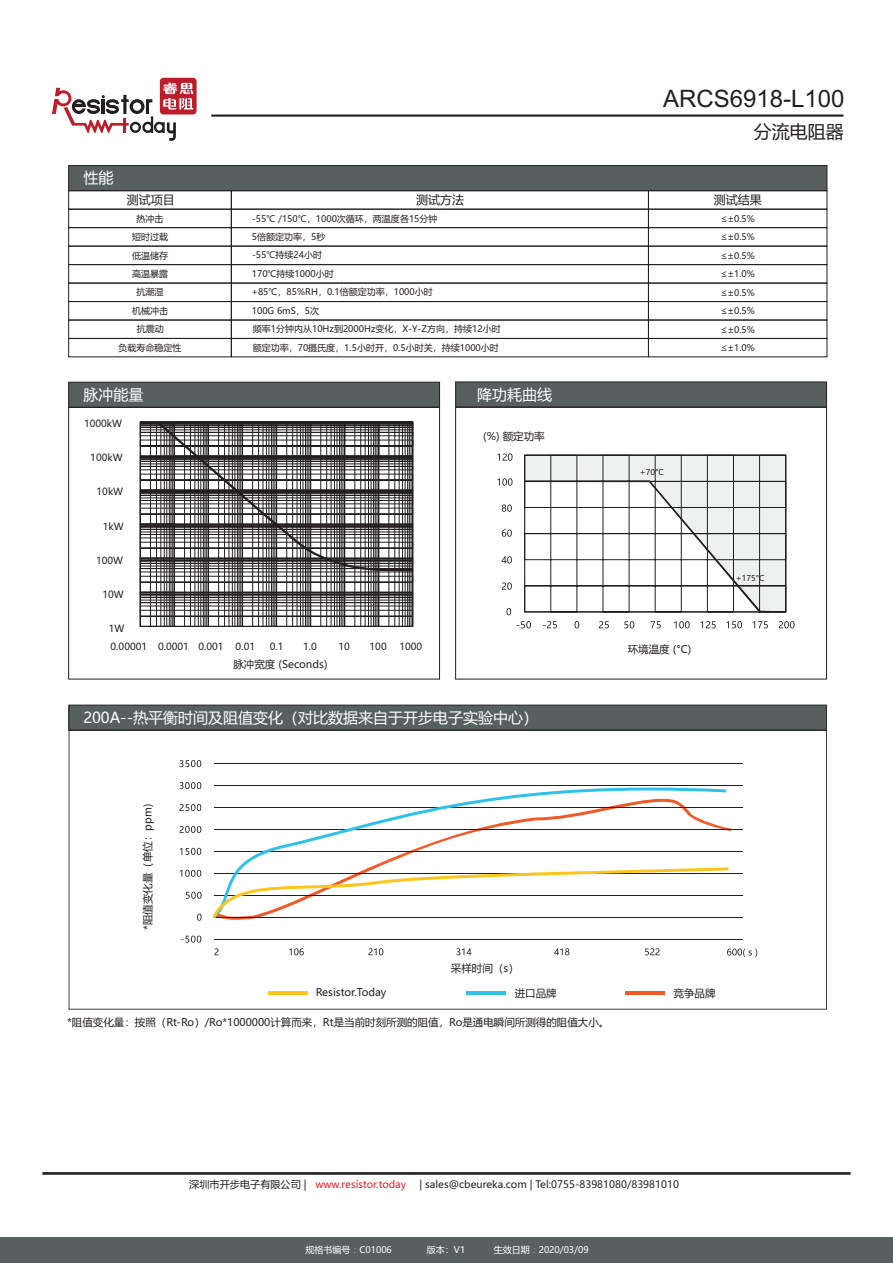
<style>
.page{position:relative;width:893px;height:1263px;background:#fff}
.page>*{position:absolute;margin:0;border:0;box-sizing:border-box;transform-origin:0 0}
.t1{font:24px "Arial";color:#231f20}
.t2{font:18px "Microsoft Ya Hei";color:#231f20}
.t3{font:15px "Microsoft Ya Hei";color:#fff}
.t4{font:12px "Microsoft Ya Hei";color:#231f20}
.t5{font:10.5px "Microsoft Ya Hei";color:#231f20}
.t6{font:10.2px "Microsoft Ya Hei";color:#231f20}
.t7{font:10.2px "Microsoft Ya Hei";color:#e61d29}
.t8{font:9.75px "Microsoft Ya Hei";color:#231f20}
.t9{font:9px/18.5px "Microsoft Ya Hei";color:#231f20;text-align:center}
.t10{font:9px "Microsoft Ya Hei";color:#fff}
.t11{font:7.95px "Microsoft Ya Hei";color:#231f20}
.s1{color:#231f20}
.s2{font-family:"Malgun Gothic";font-weight:300}
</style>
<div class="page">
<hr style="left:43px;top:1172px;width:807px;height:2px;background:#231f20">
<svg style="left:68px;top:381px;width:372px;height:26px;background:#586060"></svg>
<div style="left:68px;top:407px;width:372px;height:272px;border:1px solid #231f20"></div>
<svg style="left:139px;top:421px;width:275px;height:206px"></svg>
<svg style="left:69px;top:705px;width:758px;height:25px;background:#545d5c"></svg>
<svg style="left:69px;top:730px;width:758px;height:279px"></svg>
<hr style="left:625px;top:992px;width:39px;height:3px;background:#f15927">
<hr style="left:269px;top:992px;width:39px;height:3px;background:#fac61c">
<hr style="left:467px;top:992px;width:39px;height:3px;background:#2fc2e8">
<svg style="left:209px;top:799px;width:522px;height:121px"></svg>
<hr style="left:214px;top:763px;width:528px;height:1px;background:#231f20">
<hr style="left:214px;top:785px;width:528px;height:1px;background:#231f20">
<hr style="left:214px;top:807px;width:528px;height:1px;background:#231f20">
<hr style="left:214px;top:829px;width:528px;height:1px;background:#231f20">
<hr style="left:214px;top:851px;width:528px;height:1px;background:#231f20">
<hr style="left:214px;top:895px;width:528px;height:1px;background:#231f20">
<hr style="left:214px;top:939px;width:528px;height:1px;background:#231f20">
<hr style="left:214px;top:917px;width:528px;height:1px;background:#231f20">
<hr style="left:214px;top:873px;width:528px;height:1px;background:#231f20">
<svg style="left:213px;top:787px;width:513px;height:80px"></svg>
<svg style="left:213px;top:867px;width:515px;height:51px"></svg>
<svg style="left:180px;top:760px;width:21px;height:7px"></svg>
<svg style="left:180px;top:782px;width:21px;height:7px"></svg>
<svg style="left:179px;top:804px;width:22px;height:7px"></svg>
<svg style="left:179px;top:826px;width:22px;height:7px"></svg>
<svg style="left:180px;top:848px;width:21px;height:7px"></svg>
<svg style="left:180px;top:870px;width:21px;height:7px"></svg>
<svg style="left:186px;top:892px;width:16px;height:7px"></svg>
<svg style="left:197px;top:914px;width:5px;height:7px"></svg>
<svg style="left:181px;top:935px;width:20px;height:8px"></svg>
<svg style="left:214px;top:948px;width:5px;height:7px"></svg>
<svg style="left:289px;top:948px;width:15px;height:7px"></svg>
<svg style="left:368px;top:948px;width:15px;height:7px"></svg>
<svg style="left:456px;top:948px;width:15px;height:7px"></svg>
<svg style="left:554px;top:948px;width:15px;height:7px"></svg>
<svg style="left:645px;top:948px;width:15px;height:7px"></svg>
<svg style="left:727px;top:948px;width:30px;height:9px"></svg>
<div style="left:160px;top:78px;width:37px;height:36px;background:#be1d2c;border-radius:4px"></div>
<svg style="left:52px;top:83px;width:141px;height:58px"></svg>
<hr style="left:211px;top:114px;width:632px;height:3px;background:#231f20">
<svg style="left:497px;top:453px;width:15px;height:8px"></svg>
<svg style="left:497px;top:478px;width:15px;height:8px"></svg>
<svg style="left:502px;top:504px;width:10px;height:8px"></svg>
<svg style="left:502px;top:529px;width:10px;height:8px"></svg>
<svg style="left:501px;top:556px;width:11px;height:7px"></svg>
<svg style="left:502px;top:582px;width:10px;height:8px"></svg>
<svg style="left:506px;top:608px;width:5px;height:7px"></svg>
<svg style="left:779px;top:621px;width:16px;height:7px"></svg>
<svg style="left:753px;top:621px;width:15px;height:7px"></svg>
<svg style="left:726px;top:621px;width:16px;height:7px"></svg>
<svg style="left:700px;top:621px;width:16px;height:7px"></svg>
<svg style="left:674px;top:621px;width:16px;height:7px"></svg>
<svg style="left:651px;top:621px;width:10px;height:7px"></svg>
<svg style="left:624px;top:621px;width:10px;height:7px"></svg>
<svg style="left:599px;top:621px;width:10px;height:7px"></svg>
<svg style="left:574px;top:621px;width:5px;height:7px"></svg>
<svg style="left:543px;top:621px;width:14px;height:7px"></svg>
<svg style="left:517px;top:621px;width:14px;height:7px"></svg>
<svg style="left:524px;top:454px;width:263px;height:159px"></svg>
<svg style="left:455px;top:381px;width:372px;height:26px;background:#565e5d"></svg>
<div style="left:455px;top:407px;width:372px;height:272px;border:1px solid #231f20"></div>
<div style="left:0;top:1237px;width:893px;height:26px;background:#57605f"></div>
<div style="left:68px;top:320px;width:164px;height:19px;border:1px solid #231f20"></div>
<div style="left:648px;top:320px;width:179px;height:19px;border:1px solid #231f20"></div>
<div style="left:231px;top:320px;width:418px;height:19px;border:1px solid #231f20"></div>
<div style="left:68px;top:338px;width:164px;height:19px;border:1px solid #231f20"></div>
<div style="left:648px;top:338px;width:179px;height:19px;border:1px solid #231f20"></div>
<div style="left:231px;top:338px;width:418px;height:19px;border:1px solid #231f20"></div>
<div style="left:68px;top:165px;width:760px;height:27px;background:#57605f"></div>
<div style="left:68px;top:190px;width:164px;height:20px;border:1px solid #231f20"></div>
<div style="left:68px;top:209px;width:164px;height:19px;border:1px solid #231f20"></div>
<div style="left:68px;top:227px;width:164px;height:20px;border:1px solid #231f20"></div>
<div style="left:68px;top:283px;width:164px;height:19px;border:1px solid #231f20"></div>
<div style="left:68px;top:246px;width:164px;height:19px;border:1px solid #231f20"></div>
<div style="left:68px;top:301px;width:164px;height:19px;border:1px solid #231f20"></div>
<div style="left:648px;top:190px;width:179px;height:20px;border:1px solid #231f20"></div>
<div style="left:648px;top:209px;width:179px;height:19px;border:1px solid #231f20"></div>
<div style="left:648px;top:227px;width:179px;height:20px;border:1px solid #231f20"></div>
<div style="left:648px;top:283px;width:179px;height:19px;border:1px solid #231f20"></div>
<div style="left:648px;top:246px;width:179px;height:19px;border:1px solid #231f20"></div>
<div style="left:648px;top:301px;width:179px;height:19px;border:1px solid #231f20"></div>
<div style="left:231px;top:190px;width:418px;height:20px;border:1px solid #231f20"></div>
<div style="left:231px;top:209px;width:418px;height:19px;border:1px solid #231f20"></div>
<div style="left:231px;top:227px;width:418px;height:20px;border:1px solid #231f20"></div>
<div style="left:231px;top:283px;width:418px;height:19px;border:1px solid #231f20"></div>
<div style="left:231px;top:246px;width:418px;height:19px;border:1px solid #231f20"></div>
<div style="left:231px;top:301px;width:418px;height:19px;border:1px solid #231f20"></div>
<h3 class="t3" style="left:83px;top:171px;width:32px">性能</h3>
<h3 class="t4" style="left:127px;top:194px;width:49px">测试项目</h3>
<p class="t9" style="left:119px;top:210px;width:64px">热冲击<br>短时过载<br>低温储存<br>高温暴露<br>抗潮湿<br>机械冲击<br>抗震动<br>负载寿命稳定性</p>
<h3 class="t3" style="left:83px;top:388px;width:62px">脉冲能量</h3>
<p class="t8" style="left:84px;top:419px;width:40px">1000kW</p>
<p class="t8" style="left:90px;top:453px;width:34px">100kW</p>
<p class="t8" style="left:97px;top:487px;width:28px">10kW</p>
<p class="t8" style="left:103px;top:522px;width:22px">1kW</p>
<p class="t8" style="left:96px;top:556px;width:29px">100W</p>
<p class="t8" style="left:102px;top:590px;width:23px">10W</p>
<p class="t8" style="left:109px;top:624px;width:17px">1W</p>
<h3 class="t4" style="left:416px;top:194px;width:49px">测试方法</h3>
<p class="t9" style="left:251px;top:210px;width:251px;text-align:left">-55℃ /150℃，1000次循环，两温度各15分钟<br>5倍额定功率，5秒<br>-55℃持续24小时<br>170℃持续1000小时<br>+85℃，85%RH，0.1倍额定功率，1000小时<br>100G 6mS，5次<br>频率1分钟内从10Hz到2000Hz变化，X-Y-Z方向，持续12小时额定功率，70摄氏度，1.5小时开，0.5小时关，持续1000小时</p>
<h3 class="t3" style="left:477px;top:387px;width:76px">降功耗曲线</h3>
<h3 class="t3" style="left:490px;top:387px;width:76px">降功耗曲线</h3>
<p class="t5" style="left:483px;top:431px;width:63px">(%) 额定功率</p>
<p class="t8" style="left:111px;top:642px;width:146px">0.00001 0.0001 0.001 0.01</p>
<p class="t8" style="left:270px;top:642px;width:15px">0.1</p>
<p class="t8" style="left:303px;top:642px;width:15px">1.0</p>
<p class="t8" style="left:338px;top:642px;width:13px">10</p>
<p class="t8" style="left:370px;top:642px;width:19px">100</p>
<p class="t8" style="left:399px;top:642px;width:24px">1000</p>
<p class="t5" style="left:233px;top:660px;width:96px">脉冲宽度 (Seconds)</p>
<h3 class="t3" style="left:83px;top:711px;width:456px">200A--热平衡时间及阻值变化（对比数据来自于开步电子实验中心）</h3>
<p class="t5" style="left:143px;top:930px;width:135px;rotate:-90deg">*阻值变化量（单位：ppm）</p>
<p class="t5" style="left:451px;top:963px;width:69px">采样时间（s）</p>
<h1 class="t1" style="left:663px;top:90px;width:183px">ARCS6918-L100</h1>
<h2 class="t2" style="left:754px;top:123px;width:92px">分流电阻器</h2>
<h3 class="t4" style="left:714px;top:194px;width:49px">测试结果</h3>
<p class="t9" style="left:721px;top:210px;width:36px;text-align:justify">≤±0.5% ≤±0.5% ≤±0.5% ≤±1.0% ≤±0.5% ≤±0.5% ≤±0.5% ≤±1.0%</p>
<p class="t11" style="left:640px;top:468px;width:25px">+70°C</p>
<p class="t5" style="left:628px;top:644px;width:65px">环境温度 (°C)</p>
<p class="t11" style="left:736px;top:575px;width:30px">+175°C</p>
<p class="t5" style="left:316px;top:988px;width:72px">Resistor.Today</p>
<p class="t5" style="left:515px;top:988px;width:43px">进口品牌</p>
<p class="t5" style="left:674px;top:989px;width:43px">竞争品牌</p>
<p class="t5" style="left:67px;top:1018px;width:544px">*阻值变化量：按照（Rt-Ro）/Ro*1000000计算而来，Rt是当前时刻所测的阻值，Ro是通电瞬间所测得的阻值大小。</p>
<p class="t7" style="left:189px;top:1179px;width:218px"><span class="s1">深圳市开步电子有限公司 |</span> www.resistor.today</p>
<p class="t6" style="left:419px;top:1179px;width:261px">| sales@cbeureka.com | Tel:0755-83981080/83981010</p>
<p class="t10" style="left:305px;top:1246px;width:88px">规格书编号<span class="s2">：</span>C01006</p>
<p class="t10" style="left:427px;top:1246px;width:40px">版本：V1</p>
<p class="t10" style="left:494px;top:1246px;width:96px">生效日期<span class="s2">：</span>2020/03/09</p>
</div>
